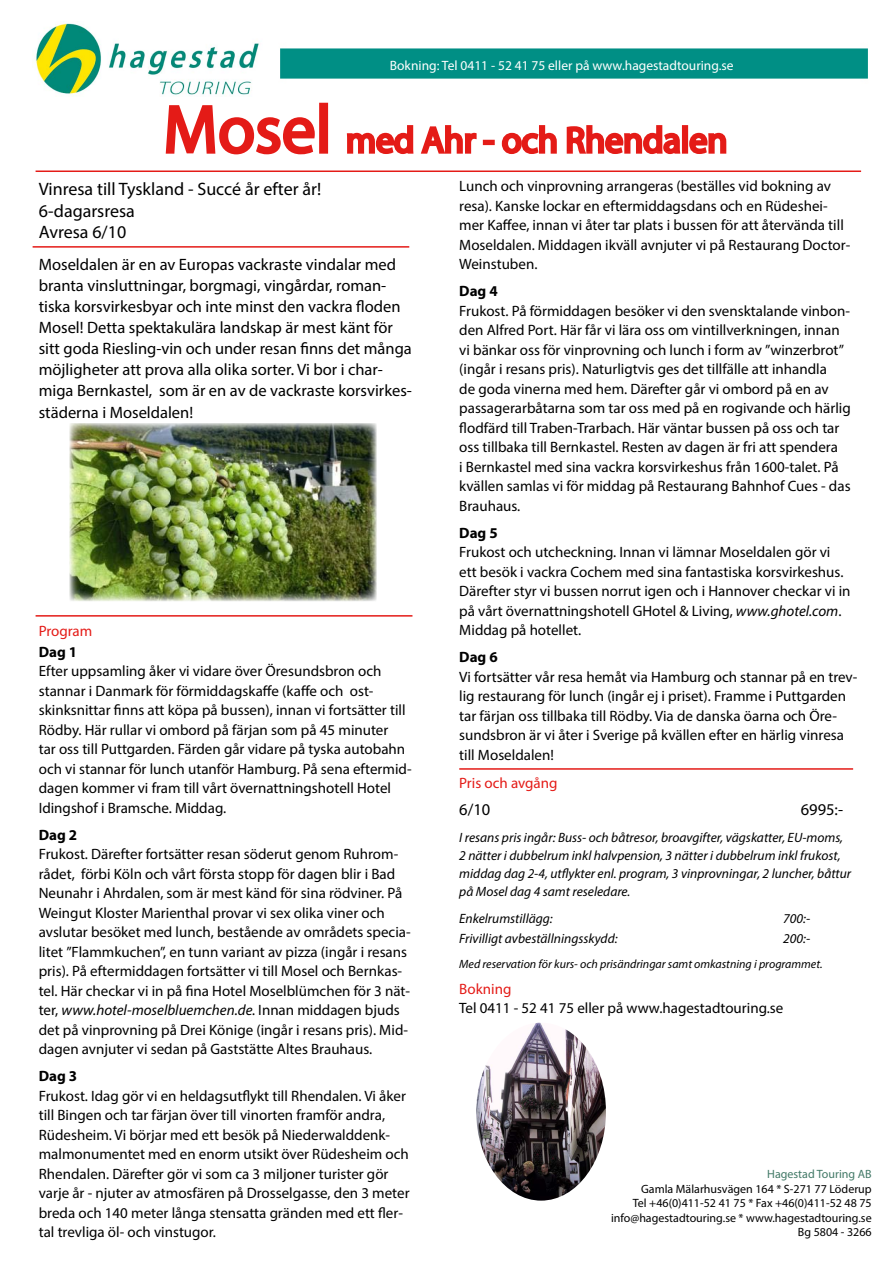
<style>
.page{position:relative;width:893px;height:1263px;background:#fff}
.page>*{position:absolute;margin:0;border:0;box-sizing:border-box;transform-origin:0 0}
.t1{font:36px "Myriad Pro";color:#e41b17}
.t2{font:18px/21.6px "Myriad Pro";color:#000}
.t3{font:16.5px/21px "Myriad Pro";color:#000}
.t4{font:15px/19.5px "Myriad Pro";color:#000}
.t5{font:15px "Myriad Pro";color:#e41b17}
.t6{font:700 15px "Myriad Pro";color:#000}
.t7{font:italic 13.5px/18px "Myriad Pro";color:#000}
.t8{font:13.5px "Myriad Pro";color:#fff}
.t9{font:12px/14.4px "Myriad Pro";color:#000;text-align:right}
.t10{font:italic 12px "Myriad Pro";color:#000}
.t11{font:12px "Myriad Pro";color:#427967}
.s1{font-size:67.5px}
.s2{font-style:italic}
</style>
<div class="page">
<img style="left:35px;top:23px;width:225px;height:73px">
<img style="left:280px;top:48px;width:588px;height:31px">
<svg style="left:165px;top:105px;width:150px;height:50px"></svg>
<div style="left:319px;top:103px;width:9px;height:51px;border:3px solid #e41b17"></div>
<svg style="left:345px;top:48px;width:133px;height:106px"></svg>
<div style="left:483px;top:140px;width:12px;height:5px;border:3px solid #e41b17"></div>
<svg style="left:501px;top:125px;width:56px;height:30px"></svg>
<svg style="left:565px;top:48px;width:117px;height:107px"></svg>
<div style="left:682px;top:125px;width:6px;height:29px;border:3px solid #e41b17"></div>
<svg style="left:688px;top:131px;width:39px;height:23px"></svg>
<hr style="left:36px;top:170px;width:825px;height:2px;background:#e41b17">
<hr style="left:33px;top:246px;width:376px;height:2px;background:#e41b17">
<hr style="left:36px;top:615px;width:376px;height:2px;background:#e41b17">
<hr style="left:459px;top:768px;width:394px;height:2px;background:#e41b17">
<img style="left:70px;top:423px;width:307px;height:178px">
<img style="left:476px;top:1023px;width:130px;height:177px">
<p class="t8" style="left:390px;top:57px;width:345px">Bokning: Tel 0411 - 52 41 75 eller på www.hagestadtouring.se</p>
<h1 class="t1" style="left:163px;top:118px;width:565px"><span class="s1">Mosel</span> med Ahr - och Rhendalen</h1>
<p class="t2" style="left:39px;top:178px;width:284px">Vinresa till Tyskland - Succé år efter år!<br>6-dagarsresa<br>Avresa 6/10</p>
<p class="t3" style="left:39px;top:253px;width:375px">Moseldalen är en av Europas vackraste vindalar med branta vinsluttningar, borgmagi, vingårdar, roman&shy;tiska korsvirkesbyar och inte minst den vackra floden Mosel! Detta spektakulära landskap är mest känt för sitt goda Riesling-vin och under resan finns det många möjligheter att prova alla olika sorter. Vi bor i char&shy;miga Bernkastel, som är en av de vackraste korsvirkes-</p>
<p class="t3" style="left:39px;top:402px;width:156px">städerna i Moseldalen!</p>
<p class="t4" style="left:459px;top:176px;width:393px">Lunch och vinprovning arrangeras (beställes vid bokning av resa). Kanske lockar en eftermiddagsdans och en Rüdeshei&shy;mer Kaffee, innan vi åter tar plats i bussen för att återvända till Moseldalen. Middagen ikväll avnjuter vi på Restaurang Doctor-Weinstuben.</p>
<p class="t6" style="left:459px;top:281px;width:40px">Dag 4</p>
<p class="t4" style="left:459px;top:301px;width:393px">Frukost. På förmiddagen besöker vi den svensktalande vinbon&shy;den Alfred Port. Här får vi lära oss om vintillverkningen, innan vi bänkar oss för vinprovning och lunch i form av ”winzerbrot” (ingår i resans pris). Naturligtvis ges det tillfälle att inhandla<br>de goda vinerna med hem. Därefter går vi ombord på en av passagerarbåtarna som tar oss med på en rogivande och härlig flodfärd till Traben-Trarbach. Här väntar bussen på oss och tar oss tillbaka till Bernkastel. Resten av dagen är fri att spendera<br>i Bernkastel med sina vackra korsvirkeshus från 1600-talet. På kvällen samlas vi för middag på Restaurang Bahnhof Cues - das Brauhaus.</p>
<p class="t6" style="left:459px;top:523px;width:40px">Dag 5</p>
<p class="t4" style="left:459px;top:542px;width:393px">Frukost och utcheckning. Innan vi lämnar Moseldalen gör vi ett besök i vackra Cochem med sina fantastiska korsvirkeshus.<br>Därefter styr vi bussen norrut igen och i Hannover checkar vi in på vårt övernattningshotell GHotel &amp; Living, <span class="s2">www.ghotel.com</span>.<br>Middag på hotellet.</p>
<p class="t6" style="left:459px;top:647px;width:40px">Dag 6</p>
<p class="t4" style="left:459px;top:667px;width:400px">Vi fortsätter vår resa hemåt via Hamburg och stannar på en trev&shy;lig restaurang för lunch (ingår ej i priset). Framme i Puttgarden tar färjan oss tillbaka till Rödby. Via de danska öarna och Öre&shy;sundsbron är vi åter i Sverige på kvällen efter en härlig vinresa till Moseldalen!</p>
<p class="t5" style="left:459px;top:774px;width:100px">Pris och avgång</p>
<p class="t3" style="left:459px;top:799px;width:33px">6/10</p>
<p class="t3" style="left:801px;top:799px;width:44px">6995:-</p>
<p class="t7" style="left:459px;top:829px;width:393px">I resans pris ingår: Buss- och båtresor, broavgifter, vägskatter, EU-moms, 2 nätter i dubbelrum inkl halvpension, 3 nätter i dubbelrum inkl frukost, middag dag 2-4, utflykter enl. program, 3 vinprovningar, 2 luncher, båttur på Mosel dag 4 samt reseledare.</p>
<p class="t7" style="left:459px;top:910px;width:95px">Enkelrumstillägg:</p>
<p class="t7" style="left:783px;top:910px;width:28px">700:-</p>
<p class="t7" style="left:459px;top:929px;width:160px">Frivilligt avbeställningsskydd:</p>
<p class="t7" style="left:783px;top:929px;width:28px">200:-</p>
<p class="t10" style="left:459px;top:957px;width:365px">Med reservation för kurs- och prisändringar samt omkastning i programmet.</p>
<p class="t5" style="left:459px;top:980px;width:54px">Bokning</p>
<p class="t4" style="left:459px;top:998px;width:326px">Tel 0411 - 52 41 75 eller på www.hagestadtouring.se</p>
<p class="t5" style="left:39px;top:621px;width:55px">Program</p>
<p class="t6" style="left:39px;top:642px;width:40px">Dag 1</p>
<p class="t4" style="left:39px;top:661px;width:374px">Efter uppsamling åker vi vidare över Öresundsbron och stannar i Danmark för förmiddagskaffe (kaffe och ost&shy;skinksnittar finns att köpa på bussen), innan vi fortsätter till Rödby. Här rullar vi ombord på färjan som på 45 minuter<br>tar oss till Puttgarden. Färden går vidare på tyska autobahn och vi stannar för lunch utanför Hamburg. På sena eftermid&shy;dagen kommer vi fram till vårt övernattningshotell Hotel Idingshof i Bramsche. Middag.</p>
<p class="t6" style="left:39px;top:825px;width:40px">Dag 2</p>
<p class="t4" style="left:39px;top:844px;width:373px">Frukost. Därefter fortsätter resan söderut genom Ruhrom&shy;rådet, förbi Köln och vårt första stopp för dagen blir i Bad Neunahr i Ahrdalen, som är mest känd för sina rödviner. På Weingut Kloster Marienthal provar vi sex olika viner och avslutar besöket med lunch, bestående av områdets specia&shy;litet ”Flammkuchen”, en tunn variant av pizza (ingår i resans pris). På eftermiddagen fortsätter vi till Mosel och Bernkas&shy;tel. Här checkar vi in på fina Hotel Moselblümchen för 3 nät&shy;ter, <span class="s2">www.hotel-moselbluemchen.de.</span> Innan middagen bjuds det på vinprovning på Drei Könige (ingår i resans pris). Mid&shy;dagen avnjuter vi sedan på Gaststätte Altes Brauhaus.</p>
<p class="t6" style="left:39px;top:1066px;width:40px">Dag 3</p>
<p class="t4" style="left:39px;top:1086px;width:372px">Frukost. Idag gör vi en heldagsutflykt till Rhendalen. Vi åker till Bingen och tar färjan över till vinorten framför andra, Rüdesheim. Vi börjar med ett besök på Niederwalddenk&shy;malmonumentet med en enorm utsikt över Rüdesheim och Rhendalen. Därefter gör vi som ca 3 miljoner turister gör varje år - njuter av atmosfären på Drosselgasse, den 3 meter breda och 140 meter långa stensatta gränden med ett fler&shy;tal trevliga öl- och vinstugor.</p>
<p class="t11" style="left:767px;top:1167px;width:106px">Hagestad Touring AB</p>
<p class="t9" style="left:611px;top:1181px;width:262px">Gamla Mälarhusvägen 164 * S-271 77 Löderup<br>Tel +46(0)411-52 41 75 * Fax +46(0)411-52 48 75 info@hagestadtouring.se * www.hagestadtouring.se Bg 5804 - 3266</p>
</div>
